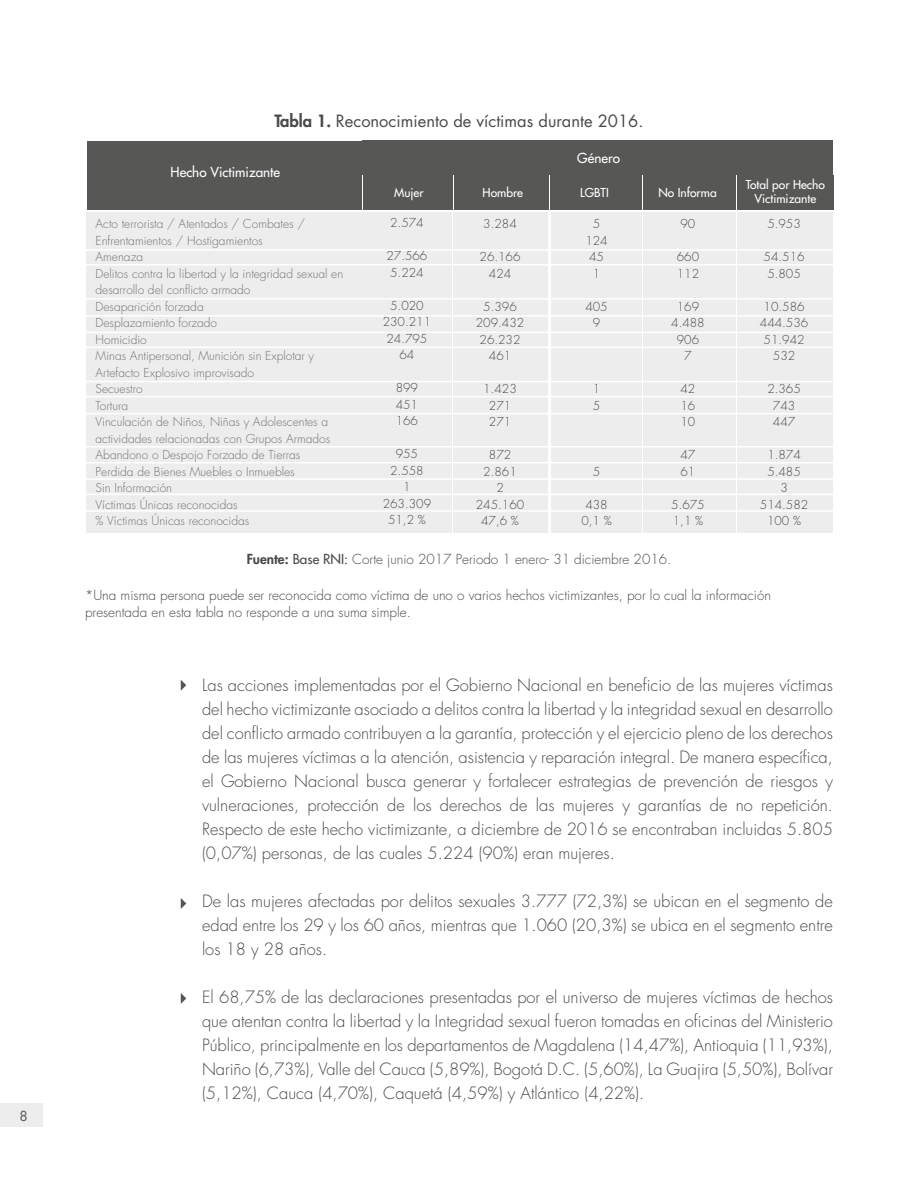
<style>
.page{position:relative;width:918px;height:1188px;background:#fff}
.page>*{position:absolute;margin:0;border:0;box-sizing:border-box;transform-origin:0 0}
.t1{font:300 16.5px/24px "Futura Std";color:#4a4a49;text-align:justify}
.t2{font:16.5px "Futura Std";color:#4a4a49}
.t3{font:300 13.5px/16.2px "Futura Std";color:#4a4a49}
.t4{font:500 13.5px "Futura Std";color:#fff}
.t5{font:13.5px "Futura Std";color:#575756}
.t6{font:300 12px/16.5px "Futura Std";color:#757474}
.t7{font:300 12px/16.5px "Futura Std";color:#4a4a49;text-align:center}
.t8{font:500 12px/14.4px "Futura Std";color:#fff;text-align:center}
.s1{font-weight:800}
.s2{font-weight:500}
</style>
<div class="page">
<div style="left:0;top:1103px;width:43px;height:24px;background:#ededed"></div>
<svg style="left:181px;top:680px;width:5px;height:11px"></svg>
<svg style="left:181px;top:993px;width:5px;height:11px"></svg>
<svg style="left:181px;top:898px;width:5px;height:11px"></svg>
<div style="left:87px;top:141px;width:274px;height:69px;background:#575756"></div>
<div style="left:363px;top:141px;width:470px;height:34px;background:#575756"></div>
<div style="left:363px;top:176px;width:90px;height:34px;background:#575756"></div>
<div style="left:550px;top:176px;width:91px;height:34px;background:#575756"></div>
<div style="left:737px;top:176px;width:96px;height:34px;background:#575756"></div>
<div style="left:454px;top:176px;width:94px;height:34px;background:#575756"></div>
<div style="left:643px;top:176px;width:93px;height:34px;background:#575756"></div>
<div style="left:86px;top:212px;width:275px;height:321px;background:#ededed"></div>
<div style="left:362px;top:212px;width:90px;height:321px;background:#ededed"></div>
<div style="left:454px;top:212px;width:94px;height:321px;background:#ededed"></div>
<div style="left:551px;top:212px;width:90px;height:321px;background:#ededed"></div>
<div style="left:643px;top:212px;width:93px;height:321px;background:#ededed"></div>
<div style="left:737px;top:212px;width:96px;height:321px;background:#ededed"></div>
<hr style="left:85px;top:249px;width:748px;height:2px;background:#fff">
<hr style="left:85px;top:264px;width:748px;height:2px;background:#fff">
<hr style="left:85px;top:298px;width:748px;height:2px;background:#fff">
<hr style="left:85px;top:315px;width:748px;height:2px;background:#fff">
<hr style="left:85px;top:332px;width:748px;height:1px;background:#fff">
<hr style="left:85px;top:347px;width:748px;height:1px;background:#fff">
<hr style="left:85px;top:381px;width:748px;height:1px;background:#fff">
<hr style="left:85px;top:413px;width:748px;height:1px;background:#fff">
<hr style="left:85px;top:446px;width:748px;height:2px;background:#fff">
<hr style="left:85px;top:462px;width:748px;height:1px;background:#fff">
<hr style="left:85px;top:478px;width:748px;height:2px;background:#fff">
<hr style="left:85px;top:494px;width:748px;height:1px;background:#fff">
<hr style="left:85px;top:510px;width:748px;height:2px;background:#fff">
<hr style="left:85px;top:396px;width:748px;height:1px;background:#fff">
<p class="t5" style="left:20px;top:1107px;width:10px">8</p>
<p class="t2" style="left:274px;top:110px;width:371px"><span class="s1">Tabla 1.</span> Reconocimiento de víctimas durante 2016.</p>
<p class="t4" style="left:171px;top:164px;width:111px">Hecho Victimizante</p>
<p class="t4" style="left:577px;top:150px;width:44px">Género</p>
<p class="t8" style="left:394px;top:186px;width:31px">Mujer</p>
<p class="t8" style="left:483px;top:186px;width:42px">Hombre</p>
<p class="t8" style="left:580px;top:186px;width:30px">LGBTI</p>
<p class="t8" style="left:658px;top:186px;width:60px">No Informa</p>
<p class="t8" style="left:746px;top:177px;width:81px">Total por Hecho<br>Victimizante</p>
<p class="t6" style="left:96px;top:216px;width:249px">Acto terrorista / Atentados / Combates /<br>Enfrentamientos / Hostigamientos<br>Amenaza<br>Delitos contra la libertad y la integridad sexual en desarrollo del conflicto armado<br>Desaparición forzada<br>Desplazamiento forzado<br>Homicidio<br>Minas Antipersonal, Munición sin Explotar y<br>Artefacto Explosivo improvisado<br>Secuestro<br>Tortura<br>Vinculación de Niños, Niñas y Adolescentes a actividades relacionadas con Grupos Armados<br>Abandono o Despojo Forzado de Tierras<br>Perdida de Bienes Muebles o Inmuebles<br>Sin Información<br>Víctimas Únicas reconocidas<br>% Víctimas Únicas reconocidas</p>
<p class="t7" style="left:390px;top:215px;width:35px">2.574</p>
<p class="t7" style="left:386px;top:248px;width:42px">27.566<br>5.224</p>
<p class="t7" style="left:383px;top:297px;width:50px">5.020<br>230.211<br>24.795<br>64</p>
<p class="t7" style="left:396px;top:380px;width:24px;text-align:justify">899<br>451<br>166</p>
<p class="t7" style="left:383px;top:446px;width:50px">955<br>2.558<br>1<br>263.309<br>51,2 %</p>
<p class="t7" style="left:483px;top:216px;width:35px">3.284</p>
<p class="t7" style="left:480px;top:249px;width:42px">26.166<br>424</p>
<p class="t7" style="left:476px;top:298px;width:50px">5.396<br>209.432<br>26.232<br>461</p>
<p class="t7" style="left:483px;top:381px;width:35px">1.423<br>271<br>271</p>
<p class="t7" style="left:476px;top:447px;width:50px">872<br>2.861<br>2<br>245.160<br>47,6 %</p>
<p class="t7" style="left:585px;top:216px;width:24px">5<br>124<br>45<br>1</p>
<p class="t7" style="left:585px;top:298px;width:24px">405<br>9</p>
<p class="t7" style="left:593px;top:381px;width:9px;text-align:left">1<br>5</p>
<p class="t7" style="left:593px;top:463px;width:9px">5</p>
<p class="t7" style="left:581px;top:496px;width:32px">438<br>0,1 %</p>
<p class="t7" style="left:681px;top:216px;width:16px">90</p>
<p class="t7" style="left:677px;top:249px;width:24px;text-align:left">660<br>112</p>
<p class="t7" style="left:671px;top:298px;width:35px">169<br>4.488<br>906<br>7</p>
<p class="t7" style="left:681px;top:381px;width:16px;text-align:justify">42<br>16<br>10</p>
<p class="t7" style="left:681px;top:447px;width:16px;text-align:left">47<br>61</p>
<p class="t7" style="left:671px;top:496px;width:35px;text-align:left">5.675<br>1,1 %</p>
<p class="t7" style="left:767px;top:216px;width:35px">5.953</p>
<p class="t7" style="left:764px;top:249px;width:42px">54.516<br>5.805</p>
<p class="t7" style="left:760px;top:298px;width:50px">10.586<br>444.536<br>51.942<br>532</p>
<p class="t7" style="left:767px;top:381px;width:35px">2.365<br>743<br>447</p>
<p class="t7" style="left:760px;top:447px;width:50px">1.874<br>5.485<br>3<br>514.582<br>100 %</p>
<p class="t3" style="left:247px;top:552px;width:426px"><span class="s1">Fuente:</span> <span class="s2">Base RNI:</span> Corte junio 2017 Periodo 1 enero- 31 diciembre 2016.</p>
<p class="t3" style="left:85px;top:588px;width:688px">*Una misma persona puede ser reconocida como víctima de uno o varios hechos victimizantes, por lo cual la información presentada en esta tabla no responde a una suma simple.</p>
<p class="t1" style="left:202px;top:674px;width:632px">Las acciones implementadas por el Gobierno Nacional en beneficio de las mujeres víctimas del hecho victimizante asociado a delitos contra la libertad y la integridad sexual en desarrollo del conflicto armado contribuyen a la garantía, protección y el ejercicio pleno de los derechos de las mujeres víctimas a la atención, asistencia y reparación integral. De manera específica, el Gobierno Nacional busca generar y fortalecer estrategias de prevención de riesgos y vulneraciones, protección de los derechos de las mujeres y garantías de no repetición.<br>Respecto de este hecho victimizante, a diciembre de 2016 se encontraban incluidas 5.805 (0,07%) personas, de las cuales 5.224 (90%) eran mujeres.</p>
<p class="t1" style="left:202px;top:890px;width:632px">De las mujeres afectadas por delitos sexuales 3.777 (72,3%) se ubican en el segmento de edad entre los 29 y los 60 años, mientras que 1.060 (20,3%) se ubica en el segmento entre los 18 y 28 años.</p>
<p class="t1" style="left:202px;top:986px;width:632px">El 68,75% de las declaraciones presentadas por el universo de mujeres víctimas de hechos que atentan contra la libertad y la Integridad sexual fueron tomadas en oficinas del Ministerio Público, principalmente en los departamentos de Magdalena (14,47%), Antioquia (11,93%), Nariño (6,73%), Valle del Cauca (5,89%), Bogotá D.C. (5,60%), La Guajira (5,50%), Bolívar (5,12%), Cauca (4,70%), Caquetá (4,59%) y Atlántico (4,22%).</p>
</div>
